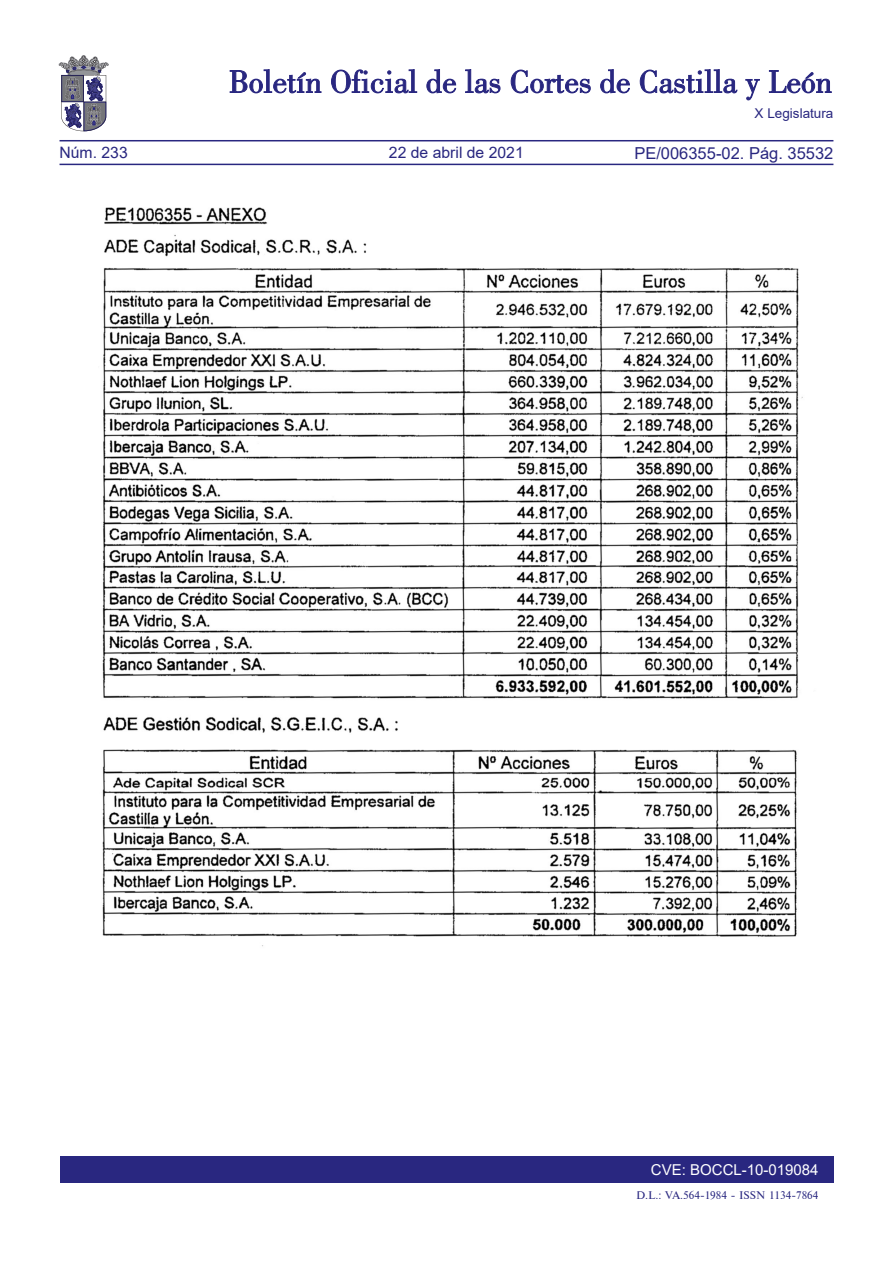
<style>
.page{position:relative;width:893px;height:1263px;background:#fff}
.page>*{position:absolute;margin:0;border:0;box-sizing:border-box;transform-origin:0 0}
.t1{font:16.5px "Arial";color:#292780}
.t2{font:15.75px "Arial";color:#292780}
.t3{font:15px "Arial";color:#fff}
.t4{font:13.5px "Arial";color:#292780}
.t5{font:10.5px "Times";color:#292780}
</style>
<div class="page">
<div style="left:60px;top:1157px;width:773px;height:26px;background:#292780"></div>
<hr style="left:60px;top:164px;width:773px;height:1px;background:#292780">
<hr style="left:60px;top:140px;width:773px;height:1px;background:#292780">
<svg style="left:230px;top:69px;width:91px;height:24px"></svg>
<svg style="left:331px;top:69px;width:86px;height:24px"></svg>
<svg style="left:426px;top:69px;width:30px;height:24px"></svg>
<svg style="left:465px;top:69px;width:35px;height:24px"></svg>
<svg style="left:511px;top:70px;width:80px;height:23px"></svg>
<svg style="left:600px;top:69px;width:30px;height:24px"></svg>
<svg style="left:640px;top:69px;width:97px;height:24px"></svg>
<svg style="left:745px;top:79px;width:15px;height:21px"></svg>
<svg style="left:769px;top:70px;width:62px;height:23px"></svg>
<svg style="left:59px;top:55px;width:49px;height:76px"></svg>
<img style="left:102px;top:207px;width:701px;height:740px">
<p class="t4" style="left:755px;top:104px;width:80px">X Legislatura</p>
<h2 class="t2" style="left:60px;top:142px;width:70px">Núm. 233</h2>
<h2 class="t2" style="left:389px;top:142px;width:136px">22 de abril de 2021</h2>
<h1 class="t1" style="left:634px;top:141px;width:201px">PE/006355-02. Pág. 35532</h1>
<h3 class="t3" style="left:651px;top:1159px;width:169px">CVE: BOCCL-10-019084</h3>
<p class="t5" style="left:636px;top:1189px;width:184px">D.L.: VA.564-1984 - ISSN 1134-7864</p>
</div>
